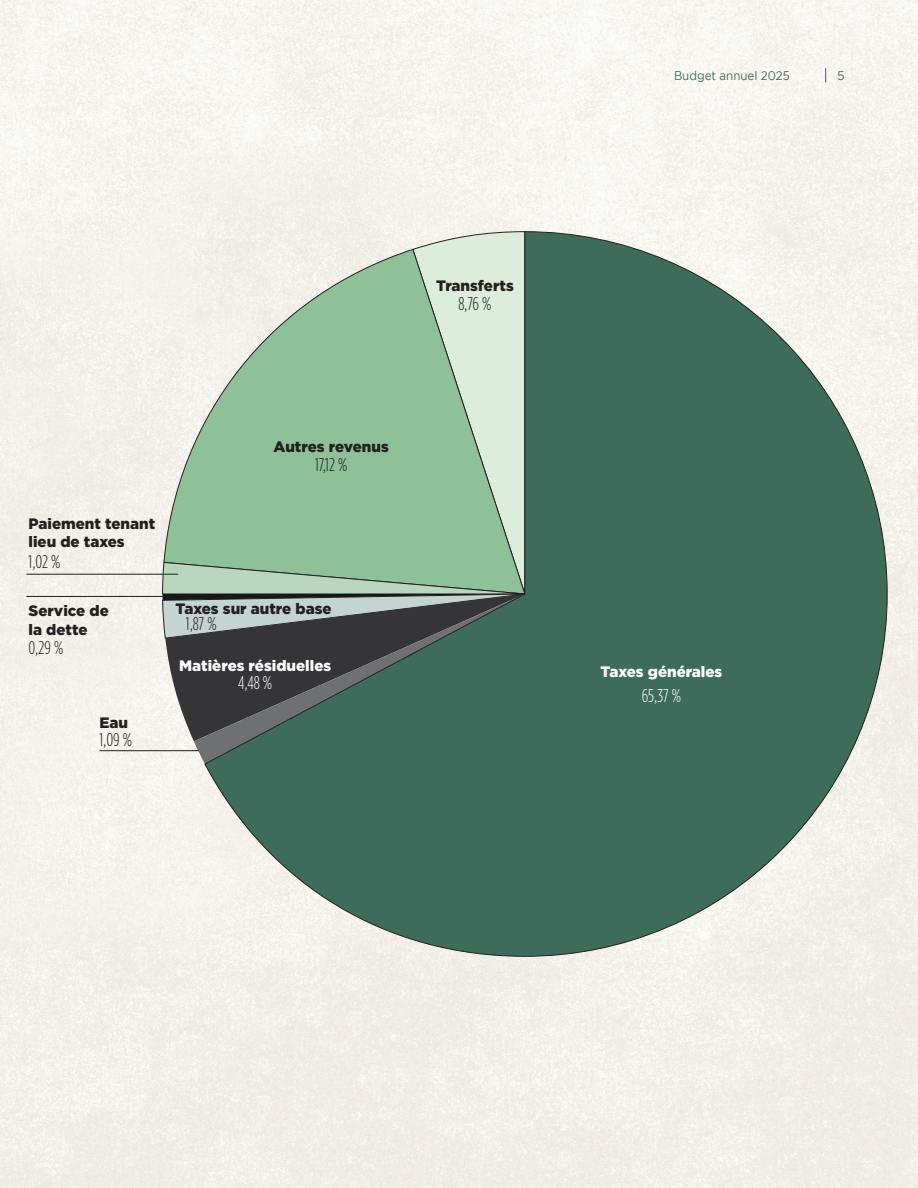
<style>
.page{position:relative;width:918px;height:1188px;background:#fff}
.page>*{position:absolute;margin:0;border:0;box-sizing:border-box;transform-origin:0 0}
.t1{font:300 18.45px "Gotham Condensed";color:#231f20}
.t2{font:300 18.45px "Gotham Condensed";color:#fff}
.t3{font:900 15.15px/18.1px "Gotham";color:#231f20}
.t4{font:900 15.15px "Gotham";color:#fff}
.t5{font:12.45px "Gotham";color:#3e6c5d;scale:.92 1}
.t6{font:12.45px "Gotham";color:#3e6c5d}
</style>
<div class="page">
<img style="left:0;top:0;width:918px;height:1188px">
<svg style="left:825px;top:68px;width:1px;height:14px"></svg>
<svg style="left:162px;top:231px;width:42px;height:408px;background:#d5e0d1"></svg>
<svg style="left:165px;top:594px;width:29px;height:147px;background:#8c8f8d"></svg>
<svg style="left:194px;top:594px;width:10px;height:170px;background:#616465"></svg>
<svg style="left:204px;top:231px;width:683px;height:726px;background:#739685"></svg>
<hr style="left:26px;top:574px;width:152px;height:1px;background:#231f20">
<hr style="left:26px;top:596px;width:146px;height:1px;background:#231f20">
<hr style="left:99px;top:750px;width:100px;height:1px;background:#231f20">
<p class="t3" style="left:436px;top:276px;width:79px">Transferts</p>
<p class="t1" style="left:459px;top:293px;width:34px">8,76 %</p>
<p class="t3" style="left:29px;top:514px;width:128px">Paiement tenant lieu de taxes</p>
<p class="t1" style="left:29px;top:552px;width:33px">1,02 %</p>
<p class="t3" style="left:29px;top:602px;width:82px">Service de la dette</p>
<p class="t1" style="left:29px;top:638px;width:36px">0,29 %</p>
<p class="t3" style="left:99px;top:713px;width:30px">Eau</p>
<p class="t1" style="left:99px;top:730px;width:34px">1,09 %</p>
<p class="t3" style="left:274px;top:438px;width:117px">Autres revenus</p>
<p class="t1" style="left:315px;top:455px;width:34px">17,12 %</p>
<p class="t3" style="left:176px;top:599px;width:158px">Taxes sur autre base</p>
<p class="t1" style="left:186px;top:613px;width:32px">1,87 %</p>
<p class="t4" style="left:179px;top:657px;width:154px">Matières résiduelles</p>
<p class="t2" style="left:238px;top:673px;width:35px">4,48 %</p>
<p class="t5" style="left:674px;top:69px;width:127px">Budget annuel 2025</p>
<p class="t6" style="left:837px;top:69px;width:9px">5</p>
<p class="t4" style="left:600px;top:662px;width:123px">Taxes générales</p>
<p class="t2" style="left:642px;top:686px;width:41px">65,37 %</p>
</div>
